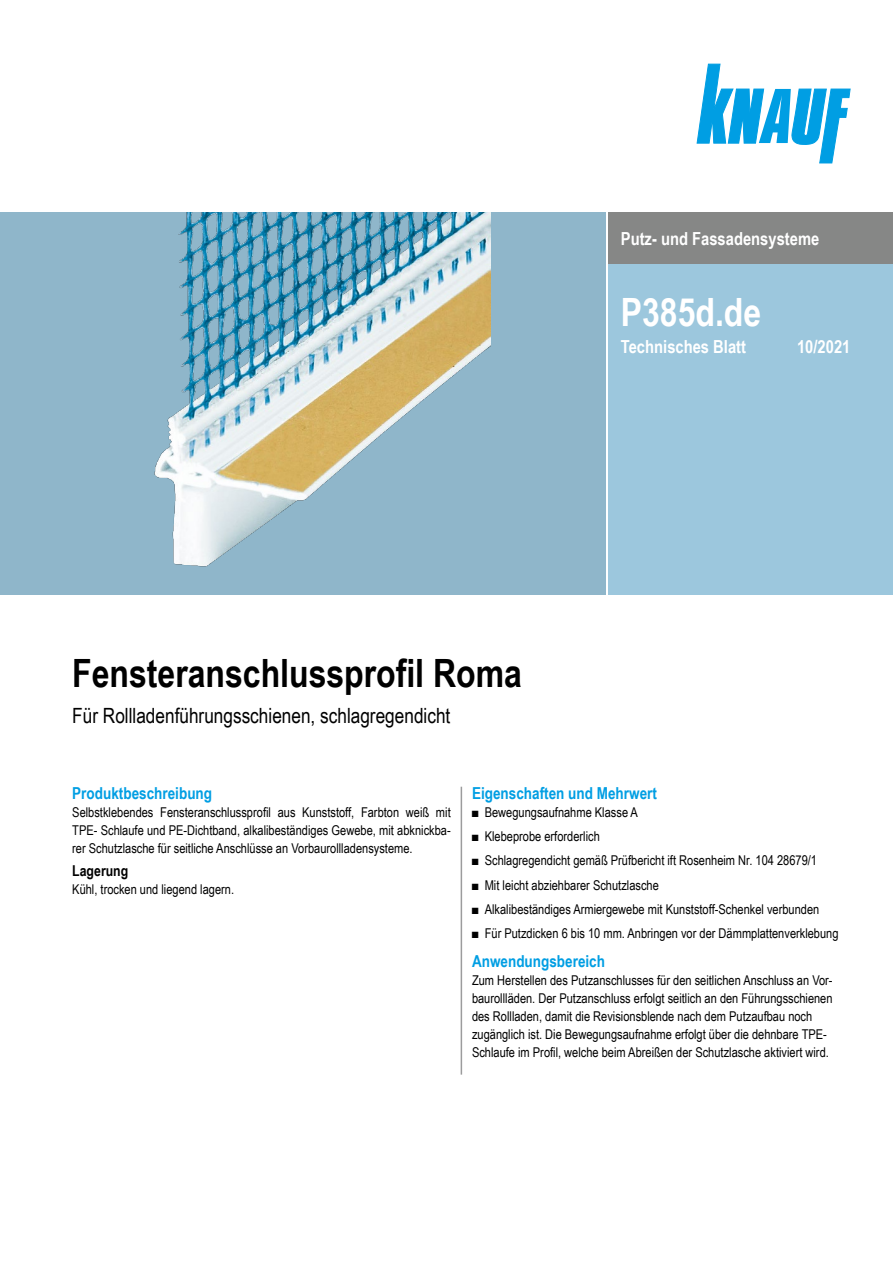
<style>
.page{position:relative;width:893px;height:1263px;background:#fff}
.page>*{position:absolute;margin:0;border:0;box-sizing:border-box;transform-origin:0 0}
.t1{font:700 39px "Arial Narrow";color:#000}
.t2{font:700 39px "Arial Narrow";color:#fff}
.t3{font:21px "Arial Narrow";color:#000}
.Ausgabe_TB{font:700 18px "Arial Narrow";color:#fff}
.Ue3_11cyan_TB{font:700 16.5px "Arial Narrow";color:#009ee3}
.Ue4_10schwarz_TB{font:700 15px "Arial Narrow";color:#000}
.Text_TB{font:13.5px/18px "Arial Narrow";color:#000}
._01_Fließtext_dt{font:13.5px/18px "Arial Narrow";color:#000;text-align:justify}
</style>
<div class="page">
<div style="left:608px;top:213px;width:285px;height:382px;background:#9cc7dd"></div>
<div style="left:608px;top:213px;width:285px;height:51px;background:#868786"></div>
<div style="left:0;top:213px;width:606px;height:382px;background:#8fb6ca"></div>
<img style="left:154px;top:213px;width:336px;height:354px">
<svg style="left:697px;top:64px;width:153px;height:99px"></svg>
<hr style="left:461px;top:787px;width:1px;height:287px;background:#9c9c9d">
<h3 class="Ausgabe_TB" style="left:621px;top:225px;width:200px">Putz- und Fassadensysteme</h3>
<h1 class="t2" style="left:621px;top:282px;width:142px">P385d.de</h1>
<h3 class="Ausgabe_TB" style="left:621px;top:333px;width:127px">Technisches Blatt</h3>
<p class="Ausgabe_TB" style="left:797px;top:333px;width:55px">10/2021</p>
<h1 class="t1" style="left:72px;top:644px;width:451px">Fensteranschlussprofil Roma</h1>
<h2 class="t3" style="left:72px;top:700px;width:380px">Für Rollladenführungsschienen, schlagregendicht</h2>
<p class="Ue3_11cyan_TB" style="left:72px;top:780px;width:141px">Produktbeschreibung</p>
<p class="_01_Fließtext_dt" style="left:72px;top:802px;width:380px">Selbstklebendes Fensteranschlussprofil aus Kunststoff, Farbton weiß mit TPE- Schlaufe und PE-Dichtband, alkalibeständiges Gewebe, mit abknickba&shy;rer Schutzlasche für seitliche Anschlüsse an Vorbaurollladensysteme.</p>
<p class="Ue4_10schwarz_TB" style="left:72px;top:859px;width:58px">Lagerung</p>
<p class="Text_TB" style="left:72px;top:880px;width:163px">Kühl, trocken und liegend lagern.</p>
<p class="Ue3_11cyan_TB" style="left:472px;top:780px;width:186px">Eigenschaften und Mehrwert</p>
<p class="Text_TB" style="left:472px;top:802px;width:168px">■ Bewegungsaufnahme Klasse A</p>
<p class="Text_TB" style="left:472px;top:827px;width:129px">■ Klebeprobe erforderlich</p>
<p class="Text_TB" style="left:472px;top:851px;width:347px">■ Schlagregendicht gemäß Prüfbericht ift Rosenheim Nr. 104 28679/1</p>
<p class="Text_TB" style="left:472px;top:875px;width:188px">■ Mit leicht abziehbarer Schutzlasche</p>
<p class="Text_TB" style="left:472px;top:900px;width:349px">■ Alkalibeständiges Armiergewebe mit Kunststoff-Schenkel verbunden</p>
<p class="Text_TB" style="left:472px;top:924px;width:368px">■ Für Putzdicken 6 bis 10 mm. Anbringen vor der Dämmplattenverklebung</p>
<p class="Ue3_11cyan_TB" style="left:472px;top:948px;width:135px">Anwendungsbereich</p>
<p class="Text_TB" style="left:472px;top:970px;width:362px">Zum Herstellen des Putzanschlusses für den seitlichen Anschluss an Vor&shy;baurollläden. Der Putzanschluss erfolgt seitlich an den Führungsschienen des Rollladen, damit die Revisionsblende nach dem Putzaufbau noch zugänglich ist. Die Bewegungsaufnahme erfolgt über die dehnbare TPE-Schlaufe im Profil, welche beim Abreißen der Schutzlasche aktiviert wird.</p>
</div>
